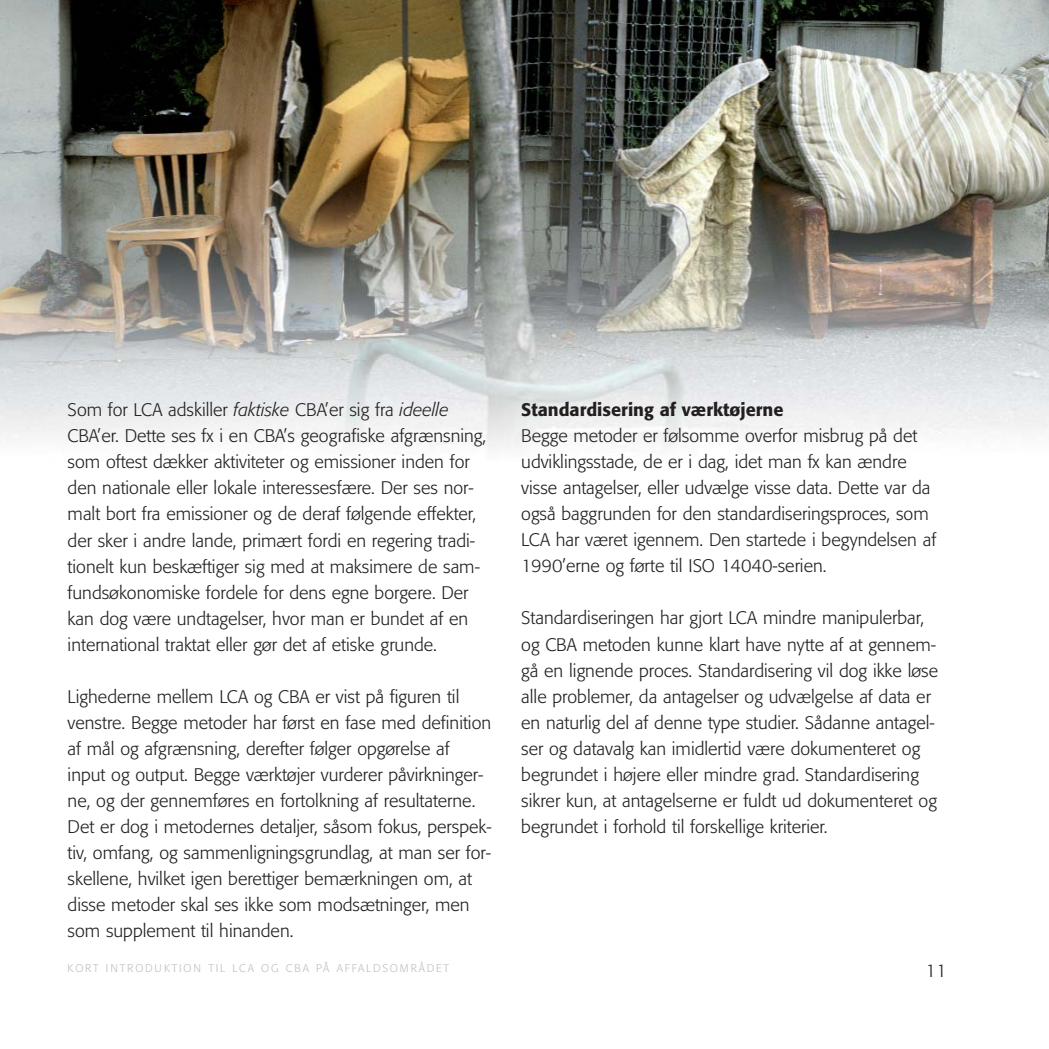
<style>
.page{position:relative;width:1049px;height:1049px;background:#fff}
.page>*{position:absolute;margin:0;border:0;box-sizing:border-box;transform-origin:0 0}
.t1{font:300 18px/26px "Formata";color:#231f20}
.t2{font:500 18px "Formata";color:#231f20}
.t3{font:300 11px "Formata";letter-spacing:.17em;color:#bbbdbf}
.s1{font-style:italic}
</style>
<div class="page">
<img style="left:0;top:0;width:1048px;height:449px">
<p class="t1" style="left:68px;top:398px;width:420px">Som for LCA adskiller <span class="s1">faktiske</span> CBA’er sig fra <span class="s1">ideelle </span>CBA’er. Dette ses fx i en CBA’s geografiske afgrænsning, som oftest dækker aktiviteter og emissioner inden for den nationale eller lokale interessesfære. Der ses nor&shy;malt bort fra emissioner og de deraf følgende effekter, der sker i andre lande, primært fordi en regering tradi&shy;tionelt kun beskæftiger sig med at maksimere de sam&shy;fundsøkonomiske fordele for dens egne borgere. Der kan dog være undtagelser, hvor man er bundet af en international traktat eller gør det af etiske grunde.</p>
<p class="t1" style="left:68px;top:684px;width:425px">Lighederne mellem LCA og CBA er vist på figuren til venstre. Begge metoder har først en fase med definition af mål og afgrænsning, derefter følger opgørelse af input og output. Begge værktøjer vurderer påvirkninger&shy;ne, og der gennemføres en fortolkning af resultaterne.<br>Det er dog i metodernes detaljer, såsom fokus, perspek&shy;tiv, omfang, og sammenligningsgrundlag, at man ser for&shy;skellene, hvilket igen berettiger bemærkningen om, at disse metoder skal ses ikke som modsætninger, men som supplement til hinanden.</p>
<p class="t2" style="left:521px;top:402px;width:264px">Standardisering af værktøjerne</p>
<p class="t1" style="left:521px;top:424px;width:416px">Begge metoder er følsomme overfor misbrug på det udviklingsstade, de er i dag, idet man fx kan ændre visse antagelser, eller udvælge visse data. Dette var da også baggrunden for den standardiseringsproces, som LCA har været igennem. Den startede i begyndelsen af 1990’erne og førte til ISO 14040-serien.</p>
<p class="t1" style="left:521px;top:606px;width:418px">Standardiseringen har gjort LCA mindre manipulerbar, og CBA metoden kunne klart have nytte af at gennem&shy;gå en lignende proces. Standardisering vil dog ikke løse alle problemer, da antagelser og udvælgelse af data er en naturlig del af denne type studier. Sådanne antagel&shy;ser og datavalg kan imidlertid være dokumenteret og begrundet i højere eller mindre grad. Standardisering sikrer kun, at antagelserne er fuldt ud dokumenteret og begrundet i forhold til forskellige kriterier.</p>
<p class="t3" style="left:68px;top:963px;width:383px">KORT INTRODUKTION TIL LCA OG CBA PÅ AFFALDSOMRÅDET</p>
<p class="t1" style="left:925px;top:959px;width:22px">11</p>
</div>
